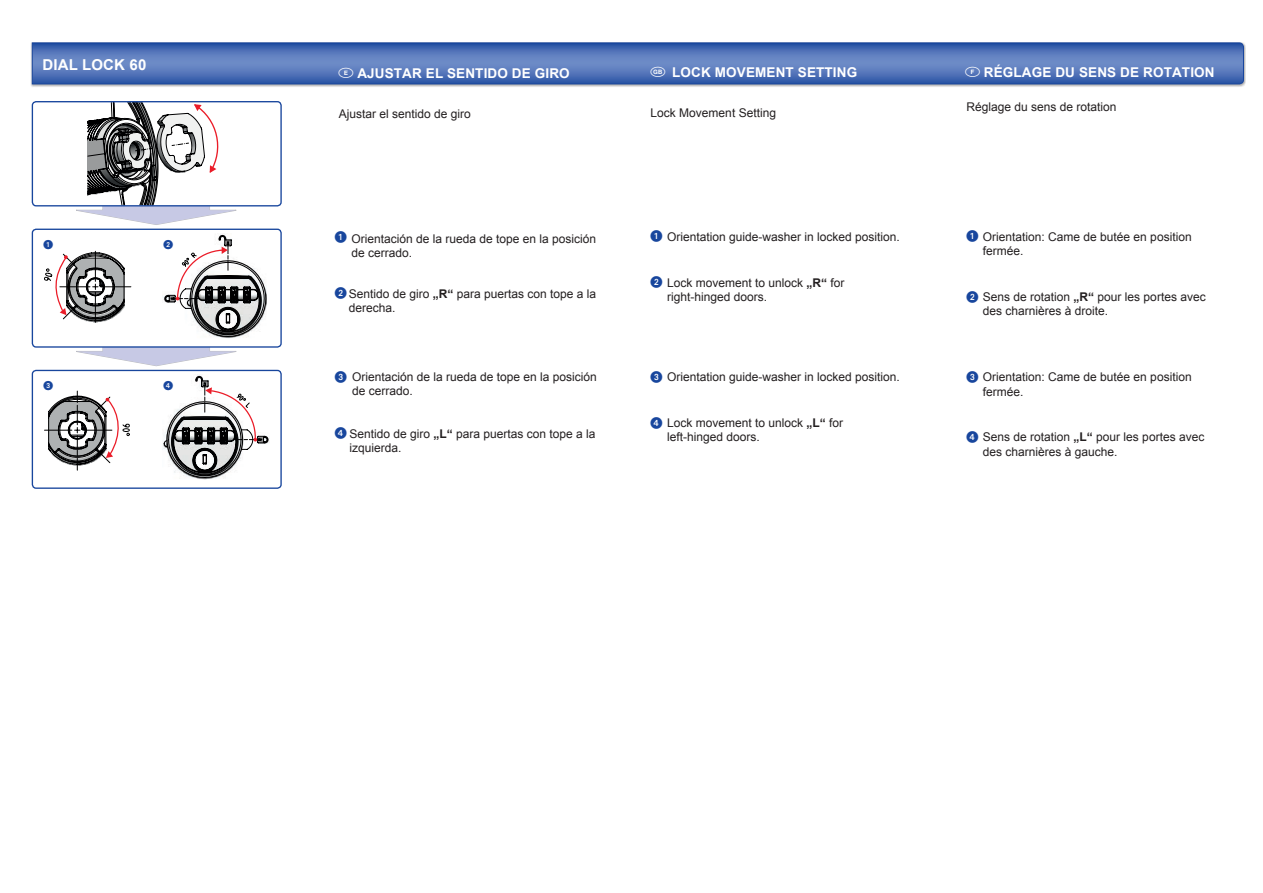
<style>
.page{position:relative;width:1263px;height:893px;background:#fff}
.page>*{position:absolute;margin:0;border:0;box-sizing:border-box;transform-origin:0 0}
.t1{font:700 15px "Arial";letter-spacing:.01em;color:#fff}
.t2{font:700 13.5px "Arial";letter-spacing:.01em;color:#fff}
.t3{font:12px/14.4px "Arial";color:#231f20}
.t4{font:9.6px "European Pi One";color:#18469d}
.s1{font-weight:700}
.s2{font-family:"European Pi One";color:#18469d}
</style>
<div class="page">
<div style="left:30px;top:42px;width:1216px;height:46px;background:#231f20;opacity:.4"></div>
<svg style="left:32px;top:42px;width:1212px;height:43px;background:#5072b7"></svg>
<div style="left:32px;top:370px;width:250px;height:119px;border:1px solid #18469d;border-radius:4px"></div>
<div style="left:32px;top:101px;width:250px;height:105px;border:1px solid #18469d;border-radius:4px"></div>
<svg style="left:44px;top:391px;width:86px;height:80px"></svg>
<svg style="left:164px;top:376px;width:104px;height:102px"></svg>
<svg style="left:339px;top:68px;width:14px;height:10px"></svg>
<svg style="left:651px;top:67px;width:14px;height:10px"></svg>
<svg style="left:965px;top:67px;width:15px;height:10px"></svg>
<svg style="left:44px;top:102px;width:222px;height:264px"></svg>
<p class="t1" style="left:43px;top:56px;width:105px">DIAL LOCK 60</p>
<p class="t4" style="left:44px;top:239px;width:11px">1</p>
<p class="t4" style="left:164px;top:239px;width:11px">2</p>
<p class="t4" style="left:44px;top:380px;width:11px">3</p>
<p class="t4" style="left:164px;top:380px;width:11px">4</p>
<p class="t2" style="left:357px;top:66px;width:214px">AJUSTAR EL SENTIDO DE GIRO</p>
<p class="t2" style="left:672px;top:65px;width:186px">LOCK MOVEMENT SETTING</p>
<p class="t2" style="left:984px;top:65px;width:232px">RÉGLAGE DU SENS DE ROTATION</p>
<p class="t3" style="left:339px;top:107px;width:134px">Ajustar el sentido de giro</p>
<p class="t3" style="left:351px;top:232px;width:246px;text-indent:-17px"><sup>1</sup> Orientación de la rueda de tope en la posición de cerrado.</p>
<p class="t3" style="left:349px;top:286px;width:249px;text-indent:-14px"><sup>2</sup> Sentido de giro <span class="s1">„R“</span> para puertas con tope a la derecha.</p>
<p class="t3" style="left:352px;top:369px;width:246px;text-indent:-17px"><span class="s2">3</span> Orientación de la rueda de tope en la posición de cerrado.</p>
<p class="t3" style="left:349px;top:426px;width:248px;text-indent:-15px"><span class="s2">4</span> Sentido de giro <span class="s1">„L“</span> para puertas con tope a la izquierda.</p>
<p class="t3" style="left:651px;top:106px;width:127px">Lock Movement Setting</p>
<p class="t3" style="left:651px;top:229px;width:251px"><span class="s2">1</span> Orientation guide-washer in locked position.</p>
<p class="t3" style="left:667px;top:275px;width:179px;text-indent:-16px"><span class="s2">2</span> Lock movement to unlock <span class="s1">„R“</span> for right-hinged doors.</p>
<p class="t3" style="left:651px;top:370px;width:251px"><span class="s2">3</span> Orientation guide-washer in locked position.</p>
<p class="t3" style="left:667px;top:416px;width:178px;text-indent:-16px"><span class="s2">4</span> Lock movement to unlock <span class="s1">„L“</span> for left-hinged doors.</p>
<p class="t3" style="left:966px;top:99px;width:152px">Réglage du sens de rotation</p>
<p class="t3" style="left:983px;top:229px;width:210px;text-indent:-16px"><span class="s2">1</span> Orientation: Came de butée en position fermée.</p>
<p class="t3" style="left:983px;top:290px;width:224px;text-indent:-16px"><span class="s2">2</span> Sens de rotation <span class="s1">„R“</span> pour les portes avec des charnières à droite.</p>
<p class="t3" style="left:983px;top:370px;width:210px;text-indent:-16px"><span class="s2">3</span> Orientation: Came de butée en position fermée.</p>
<p class="t3" style="left:983px;top:430px;width:223px;text-indent:-16px"><span class="s2">4</span> Sens de rotation <span class="s1">„L“</span> pour les portes avec des charnières à gauche.</p>
</div>
